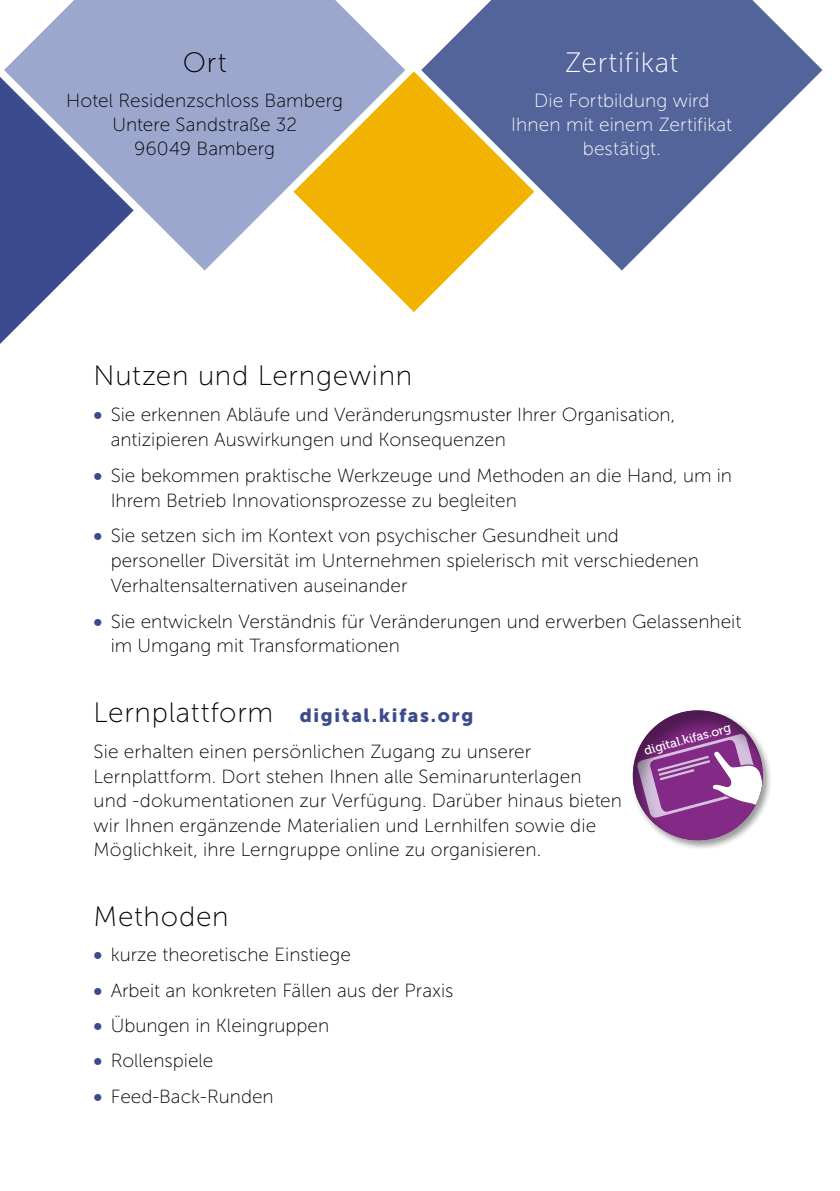
<style>
.page{position:relative;width:840px;height:1191px;background:#fff}
.page>*{position:absolute;margin:0;border:0;box-sizing:border-box;transform-origin:0 0}
.t1{font:28px "Museo Sans 100";letter-spacing:.025em;color:#000}
.t2{font:28px "Museo Sans 100";letter-spacing:.02em;color:#fff}
.t3{font:19px/24.6px "Museo Sans 100";color:#000}
.t4{font:19px/24px "Museo Sans 100";letter-spacing:.005em;color:#fff;text-align:center}
.t5{font:19px "Museo Sans 900";letter-spacing:.085em;color:#3c4b8d}
.t6{font:12.6px "Museo 500";color:#fff}
.s1{font-family:"Museo Sans 900";color:#3c4b8d}
.s2{font-family:"Museo Sans 100";font-size:28px;color:#000}
</style>
<div class="page">
<svg style="left:421px;top:0;width:401px;height:270px;fill:#53649b"></svg>
<svg style="left:4px;top:0;width:401px;height:270px;fill:#9ca7ce"></svg>
<svg style="left:293px;top:71px;width:241px;height:241px"></svg>
<svg style="left:0;top:77px;width:134px;height:267px"></svg>
<div style="left:632px;top:710px;width:140px;height:140px;background:#000;opacity:.4"></div>
<div style="left:632px;top:710px;width:130px;height:131px;background:#000;opacity:.4"></div>
<svg style="left:635px;top:733px;width:127px;height:90px;background:#9f65a3"></svg>
<h1 class="t1" style="left:183px;top:48px;width:45px">Ort</h1>
<p class="t3" style="left:66px;top:89px;width:278px;line-height:24px;text-align:center">Hotel Residenzschloss Bamberg<br>Untere Sandstraße 32<br>96049 Bamberg</p>
<h1 class="t2" style="left:565px;top:48px;width:114px">Zertifikat</h1>
<p class="t4" style="left:511px;top:89px;width:222px">Die Fortbildung wird<br>Ihnen mit einem Zertifikat bestätigt.</p>
<h1 class="t1" style="left:94px;top:361px;width:320px">Nutzen und Lerngewinn</h1>
<p class="t3" style="left:111px;top:403px;width:566px;text-indent:-17px"><span class="s1">•</span> Sie erkennen Abläufe und Veränderungsmuster Ihrer Organisation, antizipieren Auswirkungen und Konsequenzen</p>
<p class="t3" style="left:111px;top:463px;width:622px;text-indent:-17px"><span class="s1">•</span> Sie bekommen praktische Werkzeuge und Methoden an die Hand, um in<br>Ihrem Betrieb Innovationsprozesse zu begleiten</p>
<p class="t3" style="left:111px;top:524px;width:589px;text-indent:-17px"><span class="s1">•</span> Sie setzen sich im Kontext von psychischer Gesundheit und personeller Diversität im Unternehmen spielerisch mit verschiedenen<br>Verhaltensalternativen auseinander</p>
<p class="t3" style="left:111px;top:609px;width:631px;text-indent:-17px"><span class="s1">•</span> Sie entwickeln Verständnis für Veränderungen und erwerben Gelassenheit im Umgang mit Transformationen</p>
<p class="t5" style="left:94px;top:704px;width:381px"><span class="s2">Lernplattform</span> digital.kifas.org</p>
<p class="t3" style="left:94px;top:739px;width:529px">Sie erhalten einen persönlichen Zugang zu unserer Lernplattform. Dort stehen Ihnen alle Seminarunterlagen<br>und -dokumentationen zur Verfügung. Darüber hinaus bieten wir Ihnen ergänzende Materialien und Lernhilfen sowie die Möglichkeit, ihre Lerngruppe online zu organisieren.</p>
<h1 class="t1" style="left:94px;top:901px;width:136px">Methoden</h1>
<p class="t3" style="left:94px;top:942px;width:258px"><span class="s1">•</span> kurze theoretische Einstiege</p>
<p class="t3" style="left:94px;top:978px;width:361px"><span class="s1">•</span> Arbeit an konkreten Fällen aus der Praxis</p>
<p class="t3" style="left:94px;top:1013px;width:237px"><span class="s1">•</span> Übungen in Kleingruppen</p>
<p class="t3" style="left:94px;top:1048px;width:121px"><span class="s1">•</span> Rollenspiele</p>
<p class="t3" style="left:94px;top:1084px;width:181px"><span class="s1">•</span> Feed-Back-Runden</p>
<p class="t6" style="left:642px;top:743px;width:90px;rotate:-15deg">digital.kifas.org</p>
</div>
